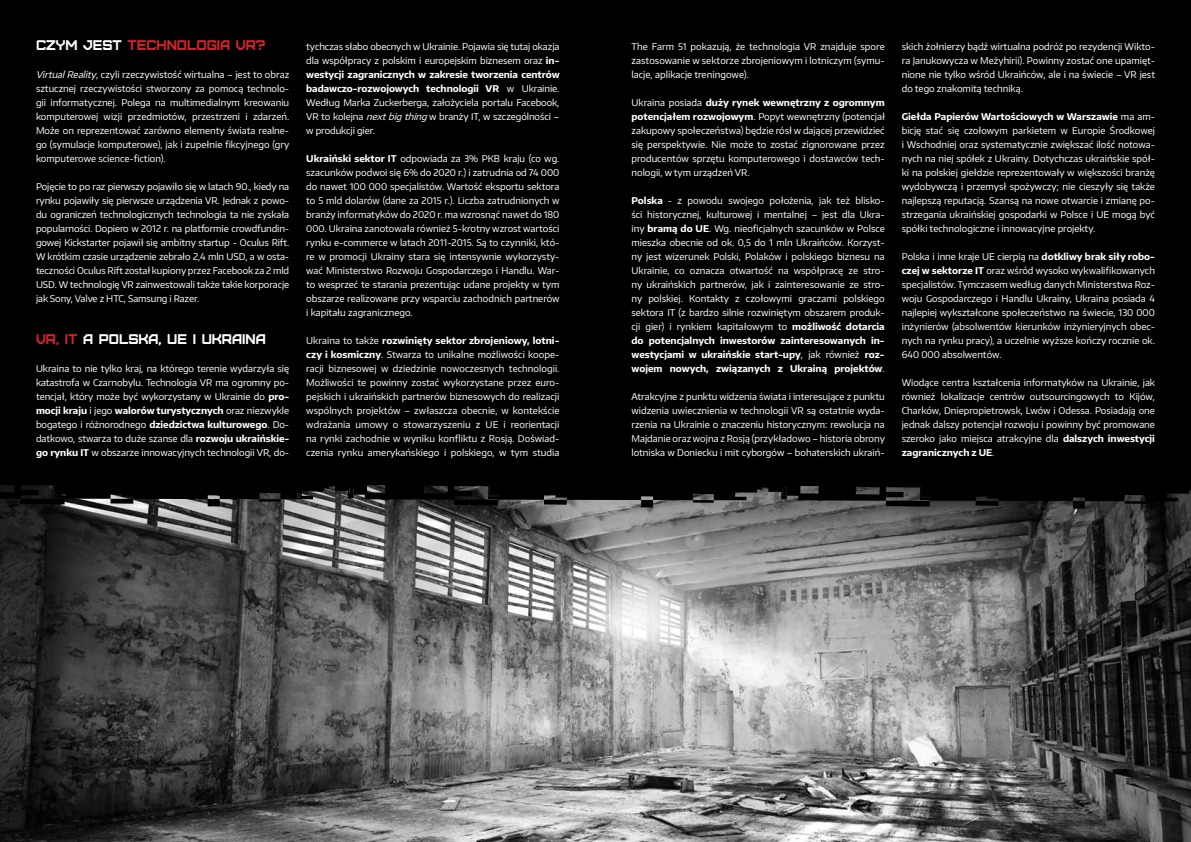
<style>
.page{position:relative;width:1191px;height:842px;background:#fff}
.page>*{position:absolute;margin:0;border:0;box-sizing:border-box;transform-origin:0 0}
.t1{font:14px "Furore";color:#fff}
.t2{font:14px "Furore";color:#d2232a}
.t3{font:9.3px/14px "Encode Sans";color:#fff;text-align:justify}
.s1{color:#fff}
.s2{font-style:italic}
.s3{color:#d2232a}
.s4{font-weight:700}
</style>
<div class="page">
<div style="left:0;top:0;width:1191px;height:483px;background:#000"></div>
<img style="left:0;top:506px;width:1191px;height:336px">
<div style="left:1072px;top:501px;width:6px;height:7px;background:#000"></div>
<div style="left:1078px;top:501px;width:6px;height:7px;background:#000"></div>
<div style="left:641px;top:500px;width:6px;height:7px;background:#000"></div>
<div style="left:647px;top:500px;width:6px;height:7px;background:#000"></div>
<svg style="left:0;top:483px;width:1191px;height:23px;background:#1e1e1e"></svg>
<div style="left:544px;top:500px;width:23px;height:5px;background:#000"></div>
<h1 class="t2" style="left:36px;top:36px;width:231px"><span class="s1">CZYM JEST</span> TECHNOLOGIA VR?</h1>
<p class="t3" style="left:36px;top:67px;width:255px"><span class="s2">VirtualReality</span>, czyli rzeczywistość wirtualna – jest to obraz sztucznej rzeczywistości stworzony za pomocą technolo&shy;gii informatycznej. Polega na multimedialnym kreowaniu komputerowej wizji przedmiotów, przestrzeni i zdarzeń.<br>Może on reprezentować zarówno elementy świata realne&shy;go (symulacje komputerowe), jak i zupełnie fikcyjnego (gry komputerowe science-fiction).</p>
<p class="t3" style="left:36px;top:179px;width:255px">Pojęcie to po raz pierwszy pojawiło się w latach 90., kiedy na rynku pojawiły się pierwsze urządzenia VR. Jednak z powo&shy;du ograniczeń technologicznych technologia ta nie zyskała popularności. Dopiero w 2012 r. na platformie crowdfundin&shy;gowej Kickstarter pojawił się ambitny startup - Oculus Rift.<br>W krótkim czasie urządzenie zebrało 2,4 mln USD, a w osta&shy;teczności Oculus Rift został kupiony przez Facebook za 2 mld USD. W technologię VR zainwestowali także takie korporacje jak Sony, Valve z HTC, Samsung i Razer.</p>
<h1 class="t1" style="left:36px;top:330px;width:231px"><span class="s3">VR, IT</span> A POLSKA, UE I UKRAINA</h1>
<p class="t3" style="left:36px;top:361px;width:255px">Ukraina to nie tylko kraj, na którego terenie wydarzyła się katastrofa w Czarnobylu. Technologia VR ma ogromny po&shy;tencjał, który może być wykorzystany w Ukrainie do <span class="s4">pro&shy;mocji kraju</span> i jego <span class="s4">walorów turystycznych</span> oraz niezwykle bogatego i różnorodnego <span class="s4">dziedzictwa kulturowego</span>. Do&shy;datkowo, stwarza to duże szanse dla <span class="s4">rozwoju ukraińskie&shy;go rynku IT</span> w obszarze innowacyjnych technologii VR, do-</p>
<p class="t3" style="left:306px;top:39px;width:255px">tychczas słabo obecnych w Ukrainie. Pojawia się tutaj okazja dla współpracy z polskim i europejskim biznesem oraz <span class="s4">in&shy;westycji zagranicznych w zakresie tworzenia centrów badawczo-rozwojowych technologii VR</span> w Ukrainie.<br>Według Marka Zuckerberga, założyciela portalu Facebook, VR to kolejna <span class="s2">nextbigthing</span>w branży IT, w szczególności – w produkcji gier.</p>
<p class="t3" style="left:306px;top:151px;width:255px"><span class="s4">Ukraiński sektor IT</span> odpowiada za 3% PKB kraju (co wg. szacunków podwoi się 6% do 2020 r.) i zatrudnia od 74 000 do nawet 100 000 specjalistów. Wartość eksportu sektora to 5 mld dolarów (dane za 2015 r.). Liczba zatrudnionych w branży informatyków do 2020 r. ma wzrosnąć nawet do 180<br>000. Ukraina zanotowała również 5-krotny wzrost wartości rynku e-commerce w latach 2011-2015. Są to czynniki, któ&shy;re w promocji Ukrainy stara się intensywnie wykorzysty&shy;wać Ministerstwo Rozwoju Gospodarczego i Handlu. War&shy;to wesprzeć te starania prezentując udane projekty w tym obszarze realizowane przy wsparciu zachodnich partnerów i kapitału zagranicznego.</p>
<p class="t3" style="left:306px;top:333px;width:255px">Ukraina to także <span class="s4">rozwinięty sektor zbrojeniowy, lotni&shy;czy i kosmiczny</span>. Stwarza to unikalne możliwości koope&shy;racji biznesowej w dziedzinie nowoczesnych technologii.<br>Możliwości te powinny zostać wykorzystane przez euro&shy;pejskich i ukraińskich partnerów biznesowych do realizacji wspólnych projektów – zwłaszcza obecnie, w kontekście wdrażania umowy o stowarzyszeniu z UE i reorientacji na rynki zachodnie w wyniku konfliktu z Rosją. Doświad&shy;czenia rynku amerykańskiego i polskiego, w tym studia</p>
<p class="t3" style="left:631px;top:39px;width:255px">The Farm 51 pokazują, że technologia VR znajduje spore zastosowanie w sektorze zbrojeniowym i lotniczym (symu&shy;lacje, aplikacje treningowe).</p>
<p class="t3" style="left:631px;top:95px;width:255px">Ukraina posiada <span class="s4">duży rynek wewnętrzny z ogromnym potencjałem rozwojowym</span>. Popyt wewnętrzny (potencjał zakupowy społeczeństwa) będzie rósł w dającej przewidzieć się perspektywie. Nie może to zostać zignorowane przez producentów sprzętu komputerowego i dostawców tech&shy;nologii, w tym urządzeń VR.</p>
<p class="t3" style="left:631px;top:193px;width:255px"><span class="s4">Polska</span> - z powodu swojego położenia, jak też blisko&shy;ści historycznej, kulturowej i mentalnej – jest dla Ukra&shy;iny <span class="s4">bramą do UE</span>. Wg. nieoficjalnych szacunków w Polsce mieszka obecnie od ok. 0,5 do 1 mln Ukraińców. Korzyst&shy;ny jest wizerunek Polski, Polaków i polskiego biznesu na Ukrainie, co oznacza otwartość na współpracę ze stro&shy;ny ukraińskich partnerów, jak i zainteresowanie ze stro&shy;ny polskiej. Kontakty z czołowymi graczami polskiego sektora IT (z bardzo silnie rozwiniętym obszarem produk&shy;cji gier) i rynkiem kapitałowym to <span class="s4">możliwość dotarcia do potencjalnych inwestorów zainteresowanych in&shy;westycjami w ukraińskie start-upy</span>, jak również <span class="s4">roz&shy;wojem nowych, związanych z Ukrainą projektów</span>.</p>
<p class="t3" style="left:631px;top:389px;width:255px">Atrakcyjne z punktu widzenia świata i interesujące z punktu widzenia uwiecznienia w technologii VR są ostatnie wyda&shy;rzenia na Ukrainie o znaczeniu historycznym: rewolucja na Majdanie oraz wojna z Rosją (przykładowo – historia obrony lotniska w Doniecku i mit cyborgów – bohaterskich ukraiń-</p>
<p class="t3" style="left:901px;top:39px;width:255px">skich żołnierzy bądź wirtualna podróż po rezydencji Wikto&shy;ra Janukowycza w Meżyhirii). Powinny zostać one upamięt&shy;nione nie tylko wśród Ukraińców, ale i na świecie – VR jest do tego znakomitą techniką.</p>
<p class="t3" style="left:901px;top:109px;width:255px"><span class="s4">Giełda Papierów Wartościowych w Warszawie</span> ma am&shy;bicję stać się czołowym parkietem w Europie Środkowej i Wschodniej oraz systematycznie zwiększać ilość notowa&shy;nych na niej spółek z Ukrainy. Dotychczas ukraińskie spół&shy;ki na polskiej giełdzie reprezentowały w większości branżę wydobywczą i przemysł spożywczy; nie cieszyły się także najlepszą reputacją. Szansą na nowe otwarcie i zmianę po&shy;strzegania ukraińskiej gospodarki w Polsce i UE mogą być spółki technologiczne i innowacyjne projekty.</p>
<p class="t3" style="left:901px;top:249px;width:255px">Polska i inne kraje UE cierpią na <span class="s4">dotkliwy brak siły robo&shy;czej w sektorze IT</span> oraz wśród wysoko wykwalifikowanych specjalistów. Tymczasem według danych Ministerstwa Roz&shy;woju Gospodarczego i Handlu Ukrainy, Ukraina posiada 4 najlepiej wykształcone społeczeństwo na świecie, 130 000 inżynierów (absolwentów kierunków inżynieryjnych obec&shy;nych na rynku pracy), a uczelnie wyższe kończy rocznie ok.<br>640 000 absolwentów.</p>
<p class="t3" style="left:901px;top:375px;width:255px">Wiodące centra kształcenia informatyków na Ukrainie, jak również lokalizacje centrów outsourcingowych to Kijów, Charków, Dniepropietrowsk, Lwów i Odessa. Posiadają one jednak dalszy potencjał rozwoju i powinny być promowane szeroko jako miejsca atrakcyjne dla <span class="s4">dalszych inwestycji zagranicznych z UE</span>.</p>
</div>
